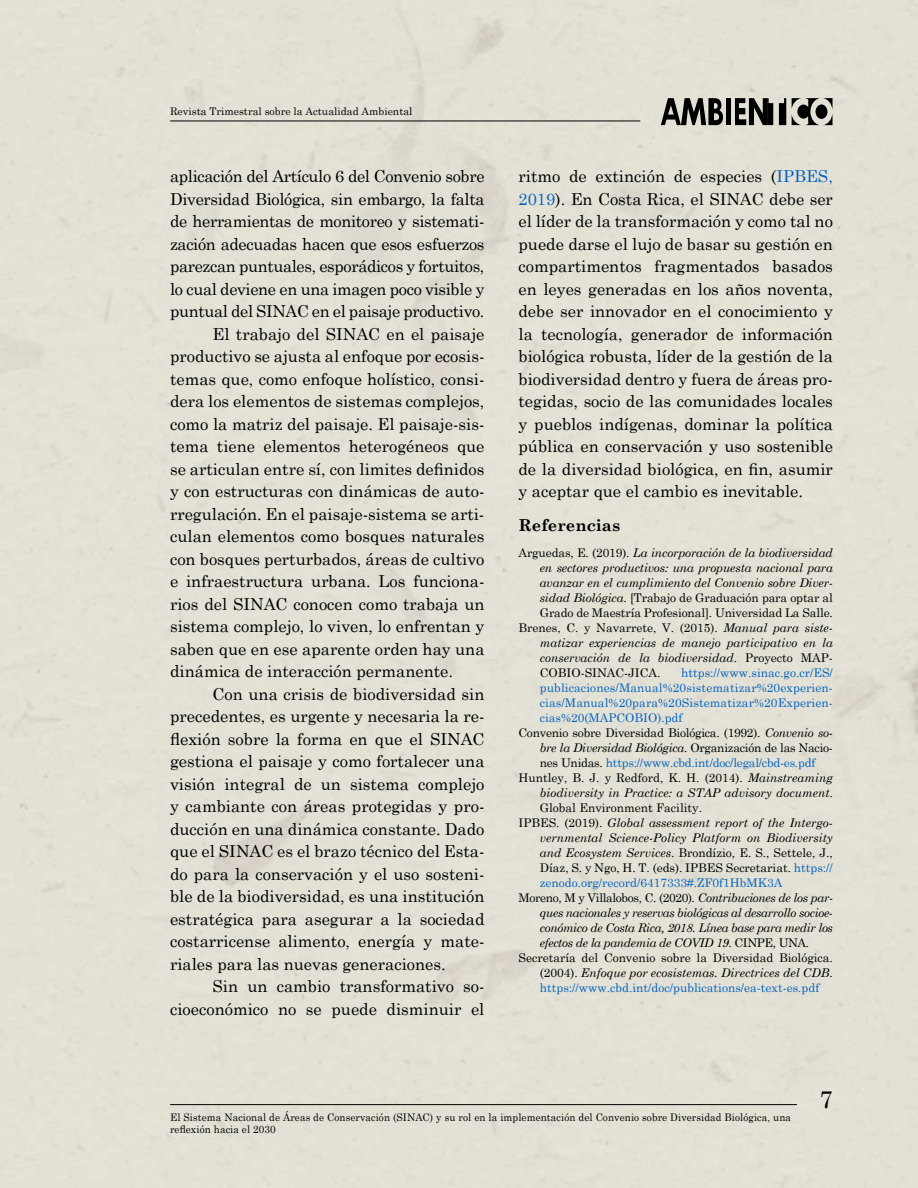
<style>
.page{position:relative;width:918px;height:1188px;background:#e3e1d5}
.page>*{position:absolute;margin:0;border:0;box-sizing:border-box;transform-origin:0 0}
.t1{font:24px "Century Schoolbook";color:#000}
.t2{font:16.5px/22.5px "Century Schoolbook";color:#000;text-align:justify}
.t3{font:16.5px "Century Schoolbook";letter-spacing:-.02em;color:#000}
.t4{font:700 16.5px "Century Schoolbook";color:#000}
.t5{font:italic 12px "Century Schoolbook";letter-spacing:-.01em;color:#000}
.t6{font:12px "Century Schoolbook";color:#000}
.t7{font:12px "Century Schoolbook";color:#0563c1}
.t8{font:italic 12px "Century Schoolbook";letter-spacing:-.03em;color:#000}
.t9{font:12px "Century Schoolbook";letter-spacing:-.03em;color:#000}
.t10{font:12px "Century Schoolbook";letter-spacing:-.02em;color:#000}
.t11{font:12px "Century Schoolbook";letter-spacing:-.02em;color:#0563c1}
.t12{font:10.5px/12.6px "Century Schoolbook";letter-spacing:.01em;color:#000;scale:.95 1}
.t13{font:10.5px "Century Schoolbook";letter-spacing:.01em;color:#000}
.s1{color:#0563c1}
.s2{font-style:normal}
.s3{font-style:italic}
.s4{color:#000}
</style>
<div class="page">
<hr style="left:170px;top:121px;width:470px;height:1px;background:#000">
<svg style="left:661px;top:98px;width:62px;height:27px;background:#5e5d58"></svg>
<div style="left:726px;top:98px;width:5px;height:27px;background:#000"></div>
<svg style="left:779px;top:98px;width:7px;height:27px"></svg>
<svg style="left:735px;top:98px;width:38px;height:27px"></svg>
<svg style="left:792px;top:98px;width:41px;height:27px"></svg>
<hr style="left:170px;top:1104px;width:627px;height:1px;background:#000">
<p class="t13" style="left:170px;top:105px;width:244px">Revista Trimestral sobre la Actualidad Ambiental</p>
<p class="t3" style="left:170px;top:166px;width:316px">aplicación del Artículo 6 del Convenio sobre</p>
<p class="t3" style="left:170px;top:189px;width:316px">Diversidad Biológica, sin embargo, la falta</p>
<p class="t3" style="left:170px;top:211px;width:316px">de herramientas de monitoreo y sistemati-</p>
<p class="t3" style="left:170px;top:234px;width:316px">zación adecuadas hacen que esos esfuerzos</p>
<p class="t3" style="left:170px;top:256px;width:316px">parezcan puntuales, esporádicos y fortuitos,</p>
<p class="t3" style="left:170px;top:279px;width:316px">lo cual deviene en una imagen poco visible y</p>
<p class="t3" style="left:170px;top:301px;width:316px">puntual del SINAC en el paisaje productivo.</p>
<p class="t2" style="left:213px;top:322px;width:273px">El trabajo del SINAC en el paisaje</p>
<p class="t2" style="left:170px;top:345px;width:316px">productivo se ajusta al enfoque por ecosis-</p>
<p class="t2" style="left:170px;top:367px;width:316px">temas que, como enfoque holístico, consi-</p>
<p class="t2" style="left:170px;top:390px;width:316px">dera los elementos de sistemas complejos,</p>
<p class="t2" style="left:170px;top:412px;width:316px">como la matriz del paisaje. El paisaje-sis-</p>
<p class="t2" style="left:170px;top:435px;width:316px">tema tiene elementos heterogéneos que</p>
<p class="t2" style="left:170px;top:457px;width:316px">se articulan entre sí, con limites definidos</p>
<p class="t2" style="left:170px;top:480px;width:316px">y con estructuras con dinámicas de auto-</p>
<p class="t2" style="left:170px;top:502px;width:316px">rregulación. En el paisaje-sistema se arti-</p>
<p class="t2" style="left:170px;top:525px;width:316px">culan elementos como bosques naturales</p>
<p class="t2" style="left:170px;top:547px;width:316px">con bosques perturbados, áreas de cultivo</p>
<p class="t2" style="left:170px;top:570px;width:316px">e infraestructura urbana. Los funciona-</p>
<p class="t2" style="left:170px;top:592px;width:316px">rios del SINAC conocen como trabaja un</p>
<p class="t2" style="left:170px;top:615px;width:316px">sistema complejo, lo viven, lo enfrentan y</p>
<p class="t2" style="left:170px;top:637px;width:316px">saben que en ese aparente orden hay una</p>
<p class="t2" style="left:170px;top:660px;width:284px">dinámica de interacción permanente.</p>
<p class="t2" style="left:213px;top:682px;width:273px">Con una crisis de biodiversidad sin</p>
<p class="t2" style="left:170px;top:705px;width:316px">precedentes, es urgente y necesaria la re-</p>
<p class="t2" style="left:170px;top:727px;width:316px">flexión sobre la forma en que el SINAC</p>
<p class="t2" style="left:170px;top:750px;width:316px">gestiona el paisaje y como fortalecer una</p>
<p class="t2" style="left:170px;top:772px;width:316px">visión integral de un sistema complejo</p>
<p class="t2" style="left:170px;top:795px;width:316px">y cambiante con áreas protegidas y pro-</p>
<p class="t2" style="left:170px;top:817px;width:316px">ducción en una dinámica constante. Dado</p>
<p class="t2" style="left:170px;top:840px;width:316px">que el SINAC es el brazo técnico del Esta-</p>
<p class="t2" style="left:170px;top:862px;width:316px">do para la conservación y el uso sosteni-</p>
<p class="t2" style="left:170px;top:885px;width:316px">ble de la biodiversidad, es una institución</p>
<p class="t2" style="left:170px;top:907px;width:316px">estratégica para asegurar a la sociedad</p>
<p class="t2" style="left:170px;top:930px;width:316px">costarricense alimento, energía y mate-</p>
<p class="t2" style="left:170px;top:952px;width:277px">riales para las nuevas generaciones.</p>
<p class="t2" style="left:213px;top:975px;width:273px">Sin un cambio transformativo so-</p>
<p class="t2" style="left:170px;top:997px;width:316px">cioeconómico no se puede disminuir el</p>
<p class="t2" style="left:519px;top:165px;width:316px">ritmo de extinción de especies (<span class="s1">IPBES, 2019</span>). En Costa Rica, el SINAC debe ser el líder de la transformación y como tal no puede darse el lujo de basar su gestión en compartimentos fragmentados basados en leyes generadas en los años noventa, debe ser innovador en el conocimiento y la tecnología, generador de información biológica robusta, líder de la gestión de la biodiversidad dentro y fuera de áreas pro&shy;tegidas, socio de las comunidades locales y pueblos indígenas, dominar la política pública en conservación y uso sostenible de la diversidad biológica, en fin, asumir y aceptar que el cambio es inevitable.</p>
<p class="t4" style="left:519px;top:515px;width:103px">Referencias</p>
<p class="t5" style="left:519px;top:546px;width:316px"><span class="s2">Arguedas, E. (2019).</span> La incorporación de la biodiversidad</p>
<p class="t5" style="left:540px;top:561px;width:295px">en sectores productivos: una propuesta nacional para</p>
<p class="t5" style="left:540px;top:576px;width:295px">avanzar en el cumplimiento del Convenio sobre Diver-</p>
<p class="t6" style="left:540px;top:590px;width:295px"><span class="s3">sidad Biológica</span>. [Trabajo de Graduación para optar al</p>
<p class="t6" style="left:540px;top:605px;width:295px">Grado de Maestría Profesional]. Universidad La Salle.</p>
<p class="t6" style="left:519px;top:620px;width:316px">Brenes, C. y Navarrete, V. (2015). <span class="s3">Manual para siste-</span></p>
<p class="t5" style="left:540px;top:636px;width:295px">matizar experiencias de manejo participativo en la</p>
<p class="t5" style="left:540px;top:651px;width:295px">conservación de la biodiversidad<span class="s2">. Proyecto MAP-</span></p>
<p class="t6" style="left:540px;top:665px;width:122px">COBIO-SINAC-JICA.</p>
<p class="t7" style="left:681px;top:665px;width:153px">https://www.sinac.go.cr/ES/</p>
<p class="t7" style="left:540px;top:680px;width:295px">publicaciones/Manual%20sistematizar%20experien-</p>
<p class="t7" style="left:540px;top:695px;width:295px">cias/Manual%20para%20Sistematizar%20Experien-</p>
<p class="t7" style="left:540px;top:710px;width:144px">cias%20(MAPCOBIO).pdf</p>
<p class="t10" style="left:519px;top:725px;width:316px">Convenio sobre Diversidad Biológica. (1992). <span class="s3">Convenio so-</span></p>
<p class="t5" style="left:540px;top:741px;width:295px">bre la Diversidad Biológica<span class="s2">. Organización de las Nacio-</span></p>
<p class="t11" style="left:540px;top:755px;width:277px"><span class="s4">nes Unidas.</span> https://www.cbd.int/doc/legal/cbd-es.pdf</p>
<p class="t6" style="left:519px;top:770px;width:316px">Huntley, B. J. y Redford, K. H. (2014). <span class="s3">Mainstreaming</span></p>
<p class="t5" style="left:540px;top:786px;width:295px">biodiversity in Practice: a STAP advisory document<span class="s2">.</span></p>
<p class="t6" style="left:540px;top:800px;width:164px">Global Environment Facility.</p>
<p class="t5" style="left:519px;top:816px;width:316px"><span class="s2">IPBES. (2019).</span> Global assessment report of the Intergo-</p>
<p class="t5" style="left:540px;top:831px;width:295px">vernmental Science-Policy Platform on Biodiversity</p>
<p class="t6" style="left:540px;top:845px;width:295px"><span class="s3">and Ecosystem Services</span>. Brondízio, E. S., Settele, J.,</p>
<p class="t6" style="left:540px;top:860px;width:295px">Díaz, S. y Ngo, H. T. (eds). IPBES Secretariat. <span class="s1">https://</span></p>
<p class="t7" style="left:540px;top:875px;width:244px">zenodo.org/record/6417333#.ZF0f1HbMK3A</p>
<p class="t9" style="left:519px;top:890px;width:316px">Moreno, M y Villalobos, C. (2020). <span class="s3">Contribuciones de los par-</span></p>
<p class="t8" style="left:540px;top:906px;width:295px">ques nacionales y reservas biológicas al desarrollo socioe-</p>
<p class="t8" style="left:540px;top:921px;width:295px">conómico de Costa Rica, 2018. Línea base para medir los</p>
<p class="t8" style="left:540px;top:936px;width:271px">efectos de la pandemia de COVID 19<span class="s2">. CINPE, UNA.</span></p>
<p class="t6" style="left:519px;top:950px;width:316px">Secretaría del Convenio sobre la Diversidad Biológica.</p>
<p class="t5" style="left:540px;top:966px;width:295px"><span class="s2">(2004).</span> Enfoque por ecosistemas. Directrices del CDB<span class="s2">.</span></p>
<p class="t7" style="left:540px;top:980px;width:281px">https://www.cbd.int/doc/publications/ea-text-es.pdf</p>
<h1 class="t1" style="left:820px;top:1085px;width:15px">7</h1>
<p class="t12" style="left:170px;top:1110px;width:655px">El Sistema Nacional de Áreas de Conservación (SINAC) y su rol en la implementación del Convenio sobre Diversidad Biológica, una reflexión hacia el 2030</p>
</div>
